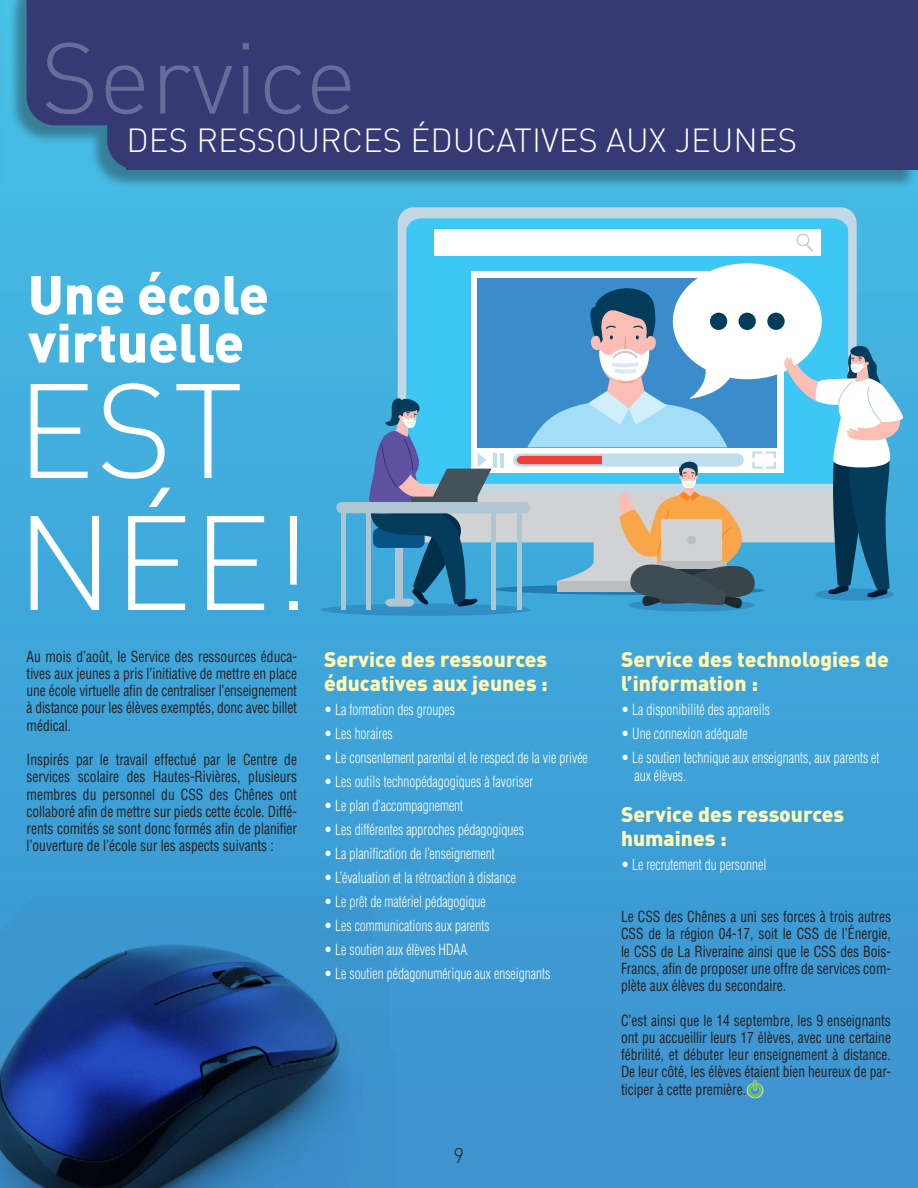
<style>
.page{position:relative;width:918px;height:1188px;background:#fff}
.page>*{position:absolute;margin:0;border:0;box-sizing:border-box;transform-origin:0 0}
.t1{font:300 132px/132px "DIN";color:#fff}
.t2{font:300 99px "DIN";color:#696c9a}
.t3{font:900 54px "DIN";color:#fff}
.t4{font:300 33px "DIN";color:#fff}
.t5{font:900 21px/24px "DIN";color:#fff9b8}
.t6{font:300 21px "DIN";color:#231f20}
.t7{font:condensed 15px/17.2px "Helvetica";color:#231f20;text-align:justify;scale:.9 1}
.t8{font:300 condensed 15px "Helvetica";color:#fff;scale:.9 1}
</style>
<div class="page">
<div style="left:0;top:0;width:918px;height:1188px;background:linear-gradient(to bottom,#45c1e7,#3c91cf)"></div>
<div style="left:398px;top:207px;width:459px;height:335px;background:#c2d8e4;border-radius:16px"></div>
<div style="left:406px;top:218px;width:442px;height:67px;background:#3dc7f4"></div>
<div style="left:434px;top:229px;width:387px;height:27px;background:#fff"></div>
<svg style="left:796px;top:233px;width:17px;height:19px"></svg>
<div style="left:471px;top:272px;width:312px;height:201px;background:#fff"></div>
<div style="left:478px;top:278px;width:299px;height:169px;background:#3b8ccb"></div>
<div style="left:673px;top:263px;width:149px;height:116px;background:#fff;border-radius:50%"></div>
<div style="left:321px;top:604px;width:210px;height:12px;background:#308ec4;border-radius:50%"></div>
<div style="left:336px;top:502px;width:194px;height:11px;background:#aec5d2;border-radius:6px"></div>
<hr style="left:517px;top:509px;width:4px;height:101px;background:#aec5d2">
<hr style="left:492px;top:509px;width:4px;height:101px;background:#aec5d2">
<hr style="left:367px;top:509px;width:4px;height:101px;background:#aec5d2">
<div style="left:341px;top:509px;width:5px;height:101px;background:#aec5d2"></div>
<svg style="left:628px;top:599px;width:127px;height:13px"></svg>
<svg style="left:366px;top:285px;width:538px;height:324px"></svg>
<div style="left:8px;top:0;width:908px;height:189px;background:#231f20;opacity:.39"></div>
<div style="left:27px;top:0;width:891px;height:125px;background:#363a74"></div>
<div style="left:107px;top:98px;width:811px;height:71px;background:#363a74"></div>
<div style="left:127px;top:126px;width:791px;height:44px;background:#363a74"></div>
<hr style="left:0;top:0;width:2px;height:195px;background:#45bce3">
<img style="left:0;top:855px;width:420px;height:333px">
<img style="left:747px;top:1079px;width:17px;height:20px">
<svg style="left:748px;top:1080px;width:15px;height:18px"></svg>
<p class="t2" style="left:41px;top:17px;width:318px">Service</p>
<p class="t4" style="left:127px;top:120px;width:672px">DES RESSOURCES ÉDUCATIVES AUX JEUNES</p>
<p class="t3" style="left:28px;top:259px;width:242px">Une école</p>
<p class="t3" style="left:28px;top:307px;width:218px">virtuelle</p>
<p class="t1" style="left:16px;top:363px;width:297px">EST<br>NÉE!</p>
<p class="t7" style="left:27px;top:647px;width:302px">Au mois d’août, le Service des ressources éduca&shy;tives aux jeunes a pris l’initiative de mettre en place une école virtuelle afin de centraliser l’enseignement à distance pour les élèves exemptés, donc avec billet médical.</p>
<p class="t7" style="left:27px;top:751px;width:302px">Inspirés par le travail effectué par le Centre de services scolaire des Hautes-Rivières, plusieurs membres du personnel du CSS des Chênes ont collaboré afin de mettre sur pieds cette école. Diffé&shy;rents comités se sont donc formés afin de planifier l’ouverture de l’école sur les aspects suivants :</p>
<p class="t5" style="left:324px;top:646px;width:225px">Service des ressources éducatives aux jeunes :</p>
<p class="t8" style="left:324px;top:701px;width:147px">• La formation des groupes</p>
<p class="t8" style="left:324px;top:725px;width:78px">• Les horaires</p>
<p class="t8" style="left:324px;top:749px;width:295px">• Le consentement parental et le respect de la vie privée</p>
<p class="t8" style="left:324px;top:773px;width:234px">• Les outils technopédagogiques à favoriser</p>
<p class="t8" style="left:324px;top:797px;width:156px">• Le plan d’accompagnement</p>
<p class="t8" style="left:324px;top:821px;width:224px">• Les différentes approches pédagogiques</p>
<p class="t8" style="left:324px;top:845px;width:191px">• La planification de l’enseignement</p>
<p class="t8" style="left:324px;top:869px;width:215px">• L’évaluation et la rétroaction à distance</p>
<p class="t8" style="left:324px;top:893px;width:181px">• Le prêt de matériel pédagogique</p>
<p class="t8" style="left:324px;top:917px;width:186px">• Les communications aux parents</p>
<p class="t8" style="left:324px;top:941px;width:161px">• Le soutien aux élèves HDAA</p>
<p class="t8" style="left:324px;top:965px;width:253px">• Le soutien pédagonumérique aux enseignants</p>
<p class="t6" style="left:454px;top:1142px;width:12px">9</p>
<p class="t5" style="left:621px;top:646px;width:269px">Service des technologies de l’information :</p>
<p class="t8" style="left:621px;top:701px;width:167px">• La disponibilité des appareils</p>
<p class="t8" style="left:621px;top:725px;width:142px">• Une connexion adéquate</p>
<p class="t8" style="left:621px;top:749px;width:289px">• Le soutien technique aux enseignants, aux parents et</p>
<p class="t8" style="left:634px;top:767px;width:59px">aux élèves.</p>
<p class="t5" style="left:621px;top:802px;width:225px">Service des ressources humaines :</p>
<p class="t8" style="left:621px;top:856px;width:163px">• Le recrutement du personnel</p>
<p class="t7" style="left:621px;top:908px;width:302px">Le CSS des Chênes a uni ses forces à trois autres CSS de la région 04-17, soit le CSS de l’Énergie, le CSS de La Riveraine ainsi que le CSS des Bois-Francs, afin de proposer une offre de services com&shy;plète aux élèves du secondaire.</p>
<p class="t7" style="left:621px;top:1011px;width:302px">C’est ainsi que le 14 septembre, les 9 enseignants ont pu accueillir leurs 17 élèves, avec une certaine fébrilité, et débuter leur enseignement à distance.<br>De leur côté, les élèves étaient bien heureux de par&shy;ticiper à cette première.</p>
</div>
